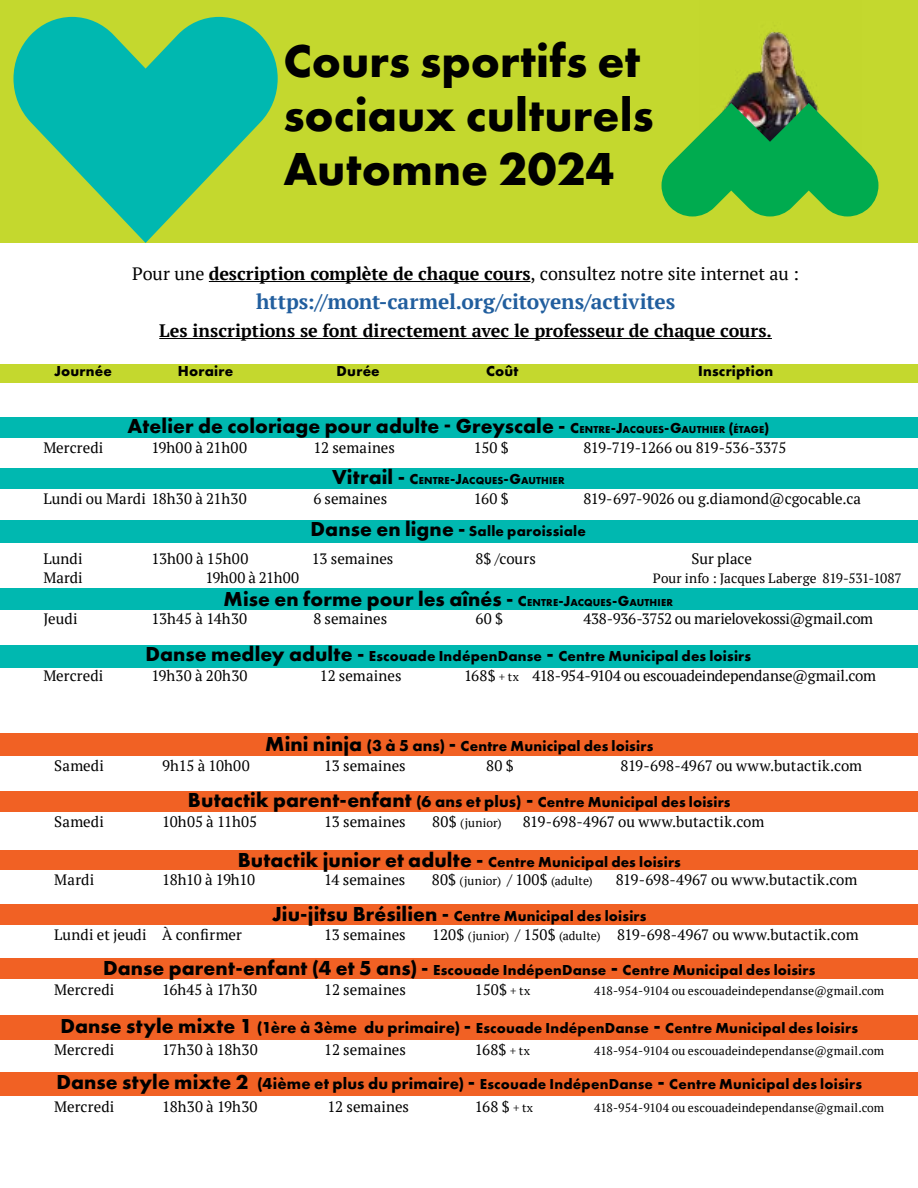
<style>
.page{position:relative;width:918px;height:1188px;background:#fff}
.page>*{position:absolute;margin:0;border:0;box-sizing:border-box;transform-origin:0 0}
.t1{font:700 48px/54px "Futura PT";color:#000}
.t2{font:700 21px "Futura PT";letter-spacing:.005em;color:#000}
.t3{font:700 21px "PT Serif";letter-spacing:-.01em;color:#215e9e}
.t4{font:18px "PT Serif";letter-spacing:-.01em;color:#000}
.t5{font:700 18px "PT Serif";letter-spacing:-.005em;color:#000}
.t6{font:15px "PT Serif";color:#000}
.t7{font:700 15px "Futura PT";letter-spacing:.015em;color:#000}
.t8{font:15px "PT Serif";letter-spacing:-.02em;color:#000}
.t9{font:15px "PT Serif";letter-spacing:-.025em;color:#000}
.t10{font:13.5px "PT Serif";color:#000}
.t11{font:12px "PT Serif";letter-spacing:.01em;color:#000}
.t12{font:700 10.5px "Futura PT";letter-spacing:.015em;color:#000}
.s1{font-weight:700}
.s2{font-style:inherit}
.s3{font-size:15px}
.s4{font-size:10.5px}
.s5{font-size:21px}
.s6{font-size:12px}
.s7{font-size:16.5px}
</style>
<div class="page">
<div style="left:0;top:645px;width:918px;height:23px;background:#00b8b0"></div>
<div style="left:0;top:520px;width:918px;height:23px;background:#00b8b0"></div>
<div style="left:0;top:468px;width:918px;height:20px;background:#00b8b0"></div>
<div style="left:0;top:417px;width:918px;height:21px;background:#00b8b0"></div>
<div style="left:0;top:364px;width:918px;height:19px;background:#c4d82e"></div>
<div style="left:0;top:588px;width:918px;height:21px;background:#00b8b0"></div>
<div style="left:0;top:733px;width:918px;height:23px;background:#f16124"></div>
<div style="left:0;top:850px;width:918px;height:20px;background:#f16124"></div>
<div style="left:0;top:904px;width:918px;height:21px;background:#f16124"></div>
<div style="left:0;top:791px;width:918px;height:20px;background:#f16124"></div>
<div style="left:0;top:1072px;width:918px;height:24px;background:#f16124"></div>
<div style="left:0;top:1015px;width:918px;height:24px;background:#f16124"></div>
<div style="left:0;top:958px;width:918px;height:21px;background:#f16124"></div>
<div style="left:0;top:0;width:918px;height:243px;background:#c4d82e"></div>
<img style="left:727px;top:31px;width:90px;height:72px">
<svg style="left:662px;top:103px;width:216px;height:113px"></svg>
<svg style="left:14px;top:17px;width:264px;height:226px;fill:#00b8b0"></svg>
<hr style="left:209px;top:281px;width:321px;height:1px;background:#000">
<hr style="left:159px;top:338px;width:613px;height:1px;background:#000">
<h1 class="t1" style="left:284px;top:33px;width:372px">Cours sportifs et sociaux culturels<br>Automne 2024</h1>
<p class="t4" style="left:132px;top:262px;width:668px">Pour une <span class="s1">description complète de chaque cours</span>, consultez notre site internet au :</p>
<h2 class="t3" style="left:256px;top:287px;width:421px">https://mont-carmel.org/citoyens/activites</h2>
<p class="t5" style="left:159px;top:319px;width:614px">Les inscriptions se font directement avec le professeur de chaque cours.</p>
<p class="t7" style="left:54px;top:361px;width:59px">Journée</p>
<p class="t7" style="left:178px;top:361px;width:57px">Horaire</p>
<p class="t7" style="left:337px;top:361px;width:45px">Durée</p>
<p class="t7" style="left:486px;top:361px;width:34px">Coût</p>
<p class="t7" style="left:698px;top:361px;width:76px">Inscription</p>
<h2 class="t2" style="left:127px;top:412px;width:643px">Atelier de coloriage pour adulte - Greyscale <span class="s2">-</span> <span class="s3">C</span><span class="s4">ENTRE</span><span class="s3">-J</span><span class="s4">ACQUES</span><span class="s3">-G</span><span class="s4">AUTHIER</span> <span class="s3">(</span><span class="s4">ÉTAGE</span><span class="s3">)</span></h2>
<p class="t6" style="left:43px;top:438px;width:62px">Mercredi</p>
<p class="t6" style="left:151px;top:438px;width:97px">19h00 à 21h00</p>
<p class="t6" style="left:313px;top:438px;width:83px">12 semaines</p>
<p class="t6" style="left:474px;top:438px;width:37px">150 $</p>
<p class="t6" style="left:583px;top:438px;width:205px">819-719-1266 ou 819-536-3375</p>
<p class="t12" style="left:332px;top:473px;width:234px"><span class="s5">Vitrail</span> <span class="s5">-</span> <span class="s3">C</span>ENTRE<span class="s3">-J</span>ACQUES<span class="s3">-G</span>AUTHIER</p>
<p class="t6" style="left:43px;top:489px;width:205px">Lundi ou Mardi 18h30 à 21h30</p>
<p class="t6" style="left:313px;top:489px;width:75px">6 semaines</p>
<p class="t6" style="left:474px;top:489px;width:36px">160 $</p>
<p class="t6" style="left:583px;top:489px;width:279px">819-697-9026 ou g.diamond@cgocable.ca</p>
<p class="t7" style="left:311px;top:522px;width:277px"><span class="s5">Danse en ligne -</span> Salle paroissiale</p>
<p class="t6" style="left:43px;top:549px;width:41px">Lundi</p>
<p class="t6" style="left:151px;top:549px;width:99px">13h00 à 15h00</p>
<p class="t6" style="left:312px;top:549px;width:83px">13 semaines</p>
<p class="t6" style="left:475px;top:549px;width:62px">8$ /cours</p>
<p class="t6" style="left:691px;top:549px;width:62px">Sur place</p>
<p class="t6" style="left:43px;top:568px;width:41px">Mardi</p>
<p class="t6" style="left:205px;top:568px;width:95px">19h00 à 21h00</p>
<p class="t10" style="left:653px;top:570px;width:250px">Pour info : Jacques Laberge 819-531-1087</p>
<h2 class="t2" style="left:224px;top:585px;width:451px">Mise en forme pour les aînés - <span class="s3">C</span><span class="s4">ENTRE</span><span class="s3">-J</span><span class="s4">ACQUES</span><span class="s3">-G</span><span class="s4">AUTHIER</span></h2>
<p class="t6" style="left:43px;top:609px;width:36px">Jeudi</p>
<p class="t6" style="left:151px;top:609px;width:97px">13h45 à 14h30</p>
<p class="t6" style="left:313px;top:609px;width:75px">8 semaines</p>
<p class="t6" style="left:475px;top:609px;width:29px">60 $</p>
<p class="t8" style="left:583px;top:609px;width:291px">438-936-3752 ou marielovekossi@gmail.com</p>
<p class="t7" style="left:146px;top:647px;width:607px"><span class="s5">Danse medley adulte -</span> Escouade IndépenDanse <span class="s5">-</span> Centre Municipal des loisirs</p>
<p class="t6" style="left:43px;top:666px;width:62px">Mercredi</p>
<p class="t6" style="left:151px;top:666px;width:98px">19h30 à 20h30</p>
<p class="t6" style="left:320px;top:666px;width:83px">12 semaines</p>
<p class="t8" style="left:464px;top:666px;width:413px">168$ <span class="s6">+ tx</span> 418-954-9104 ou escouadeindependanse@gmail.com</p>
<p class="t7" style="left:265px;top:736px;width:390px"><span class="s5">Mini ninja</span> <span class="s7">(3 à 5 ans)</span> <span class="s5">-</span> Centre Municipal des loisirs</p>
<p class="t6" style="left:54px;top:756px;width:51px">Samedi</p>
<p class="t6" style="left:162px;top:756px;width:89px">9h15 à 10h00</p>
<p class="t6" style="left:324px;top:756px;width:83px">13 semaines</p>
<p class="t6" style="left:486px;top:756px;width:29px">80 $</p>
<p class="t6" style="left:621px;top:756px;width:243px">819-698-4967 ou www.butactik.com</p>
<p class="t7" style="left:188px;top:793px;width:544px"><span class="s5">Butactik parent-enfant</span> <span class="s7">(6 ans et plus)</span> <span class="s5">-</span> Centre Municipal des loisirs</p>
<p class="t6" style="left:54px;top:812px;width:51px">Samedi</p>
<p class="t6" style="left:162px;top:812px;width:96px">10h05 à 11h05</p>
<p class="t6" style="left:324px;top:812px;width:83px">13 semaines</p>
<p class="t11" style="left:432px;top:815px;width:71px"><span class="s3">80$</span> (junior)</p>
<p class="t6" style="left:523px;top:812px;width:243px">819-698-4967 ou www.butactik.com</p>
<p class="t7" style="left:238px;top:852px;width:445px"><span class="s5">Butactik junior et adulte -</span> Centre Municipal des loisirs</p>
<p class="t6" style="left:54px;top:870px;width:42px">Mardi</p>
<p class="t9" style="left:162px;top:870px;width:94px">18h10 à 19h10</p>
<p class="t6" style="left:324px;top:870px;width:83px">14 semaines</p>
<p class="t11" style="left:432px;top:873px;width:162px"><span class="s3">80$</span> (junior) <span class="s3">/ 100$</span> (adulte)</p>
<p class="t6" style="left:616px;top:870px;width:243px">819-698-4967 ou www.butactik.com</p>
<p class="t7" style="left:272px;top:906px;width:376px"><span class="s5">Jiu-jitsu Brésilien</span> <span class="s5">-</span> Centre Municipal des loisirs</p>
<p class="t6" style="left:54px;top:925px;width:189px">Lundi et jeudi À confirmer</p>
<p class="t6" style="left:324px;top:925px;width:83px">13 semaines</p>
<p class="t6" style="left:432px;top:925px;width:428px">120$ <span class="s6">(junior)</span> / 150$ <span class="s6">(adulte)</span> 819-698-4967 ou www.butactik.com</p>
<p class="t7" style="left:103px;top:960px;width:714px"><span class="s5">Danse parent-enfant (4 et 5 ans) -</span> Escouade IndépenDanse <span class="s5">-</span> Centre Municipal des loisirs</p>
<p class="t6" style="left:54px;top:980px;width:62px">Mercredi</p>
<p class="t6" style="left:162px;top:980px;width:97px">16h45 à 17h30</p>
<p class="t6" style="left:324px;top:980px;width:83px">12 semaines</p>
<p class="t6" style="left:475px;top:980px;width:57px">150$ <span class="s6">+ tx</span></p>
<p class="t11" style="left:594px;top:983px;width:292px">418-954-9104 ou escouadeindependanse@gmail.com</p>
<p class="t7" style="left:60px;top:1018px;width:799px"><span class="s5">Danse style mixte 1</span> <span class="s7">(1ère à 3ème du primaire)</span> <span class="s5">-</span> Escouade IndépenDanse <span class="s5">-</span> Centre Municipal des loisirs</p>
<p class="t6" style="left:54px;top:1040px;width:62px">Mercredi</p>
<p class="t6" style="left:162px;top:1040px;width:97px">17h30 à 18h30</p>
<p class="t6" style="left:324px;top:1040px;width:83px">12 semaines</p>
<p class="t6" style="left:475px;top:1040px;width:57px">168$ <span class="s6">+ tx</span></p>
<p class="t11" style="left:594px;top:1043px;width:292px">418-954-9104 ou escouadeindependanse@gmail.com</p>
<p class="t7" style="left:56px;top:1075px;width:807px"><span class="s5">Danse style mixte 2</span> <span class="s7">(4ième et plus du primaire)</span> <span class="s5">-</span> Escouade IndépenDanse <span class="s5">-</span> Centre Municipal des loisirs</p>
<p class="t6" style="left:54px;top:1097px;width:62px">Mercredi</p>
<p class="t6" style="left:162px;top:1097px;width:97px">18h30 à 19h30</p>
<p class="t6" style="left:328px;top:1097px;width:83px">12 semaines</p>
<p class="t6" style="left:475px;top:1097px;width:60px">168 $ <span class="s6">+ tx</span></p>
<p class="t11" style="left:594px;top:1100px;width:292px">418-954-9104 ou escouadeindependanse@gmail.com</p>
</div>
